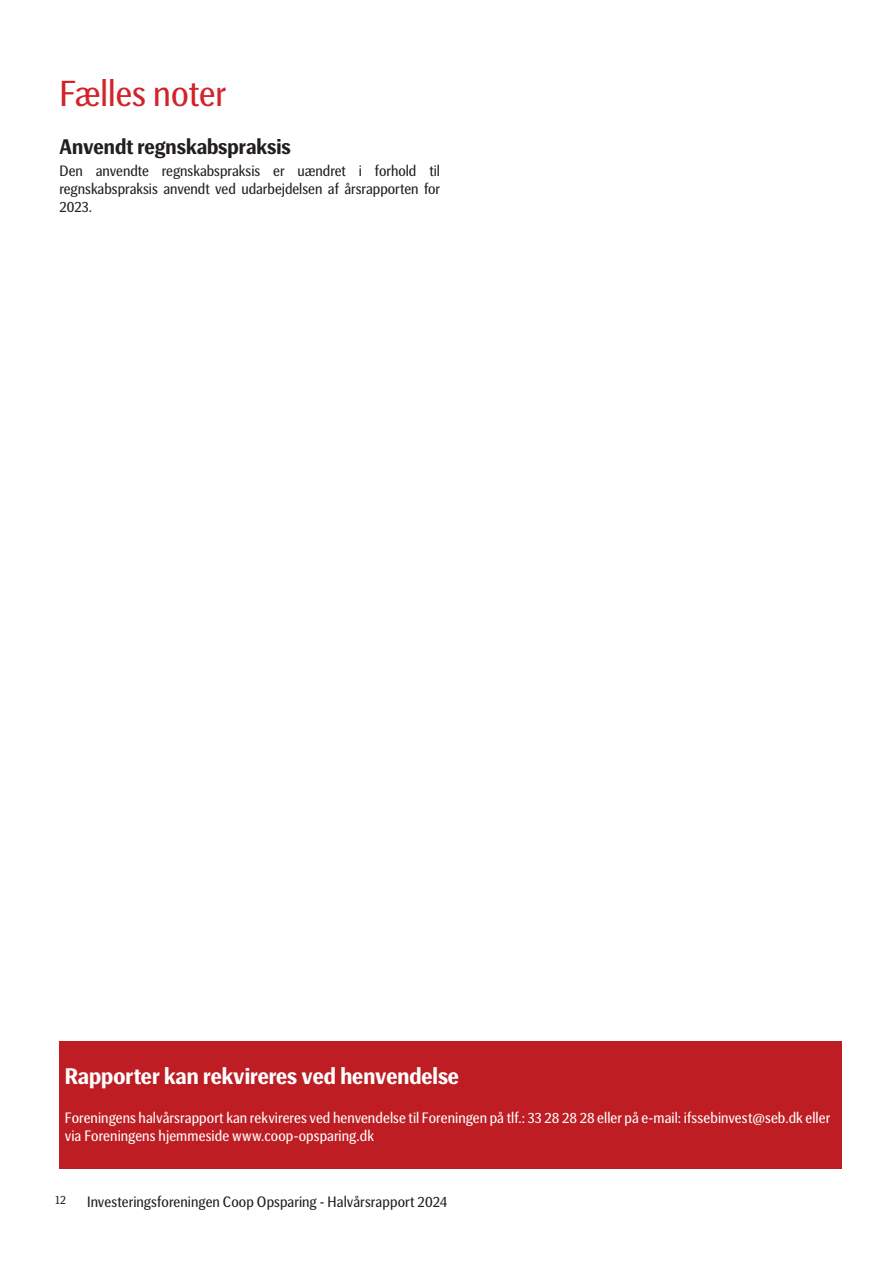
<style>
.page{position:relative;width:893px;height:1263px;background:#fff}
.page>*{position:absolute;margin:0;border:0;box-sizing:border-box;transform-origin:0 0}
.TOC_Overskrift_2{font:36px "SEB Basic";color:#d1232a}
.Overskrift{font:700 22.5px "SEB Basic";color:#fff}
.Overskrift-2{font:700 21px "SEB Basic";color:#231f20}
.Body_tekst{font:15px/18px "SEB Basic";letter-spacing:.005em;color:#fff}
.Bodytekst{font:15px/18px "SEB Basic";color:#231f20;text-align:justify}
.t1{font:12px "SEB Basic";color:#231f20}
</style>
<div class="page">
<div style="left:60px;top:1041px;width:782px;height:127px;background:#be1e23"></div>
<p class="TOC_Overskrift_2" style="left:60px;top:74px;width:168px">Fælles noter</p>
<p class="Overskrift-2" style="left:60px;top:135px;width:233px">Anvendt regnskabspraksis</p>
<p class="Bodytekst" style="left:60px;top:162px;width:382px">Den anvendte regnskabspraksis er uændret i forhold til regnskabspraksis anvendt ved udarbejdelsen af årsrapporten for 2023.</p>
<p class="Overskrift" style="left:65px;top:1063px;width:396px">Rapporter kan rekvireres ved henvendelse</p>
<p class="Body_tekst" style="left:65px;top:1109px;width:767px">Foreningens halvårsrapport kan rekvireres ved henvendelse til Foreningen på tlf.: 33 28 28 28 eller på e-mail: ifssebinvest@seb.dk eller via Foreningens hjemmeside www.coop-opsparing.dk</p>
<p class="t1" style="left:55px;top:1193px;width:12px">12</p>
<p class="Bodytekst" style="left:87px;top:1192px;width:362px">Investeringsforeningen Coop Opsparing - Halvårsrapport 2024</p>
</div>
